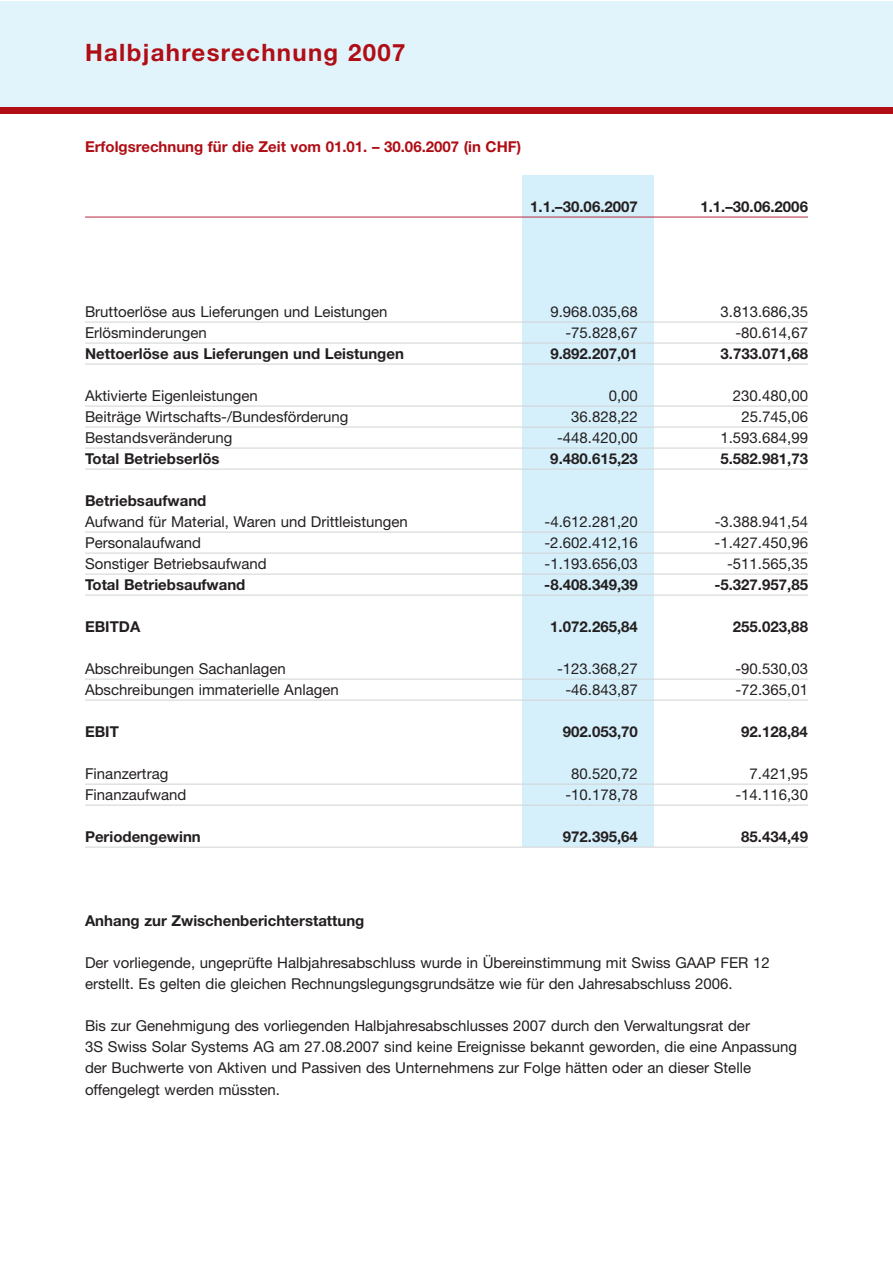
<style>
.page{position:relative;width:893px;height:1263px;background:#fff}
.page>*{position:absolute;margin:0;border:0;box-sizing:border-box;transform-origin:0 0}
.t1{font:700 24px "Helvetica Neue LT Std";letter-spacing:.055em;color:#b00d15}
.t2{font:15px/21px "Helvetica Neue LT Std";color:#231f20}
.t3{font:700 15px "Helvetica Neue LT Std";color:#231f20}
.t4{font:700 15px "Helvetica Neue LT Std";color:#b00d15}
</style>
<div class="page">
<div style="left:522px;top:175px;width:132px;height:671px;background:#d6f0fb"></div>
<hr style="left:85px;top:217px;width:723px;height:1px;background:#b62841">
<hr style="left:85px;top:322px;width:723px;height:1px;background:#d1d2d4">
<hr style="left:85px;top:343px;width:723px;height:1px;background:#d1d2d4">
<hr style="left:85px;top:364px;width:723px;height:1px;background:#d1d2d4">
<hr style="left:85px;top:406px;width:723px;height:1px;background:#d1d2d4">
<hr style="left:85px;top:427px;width:723px;height:1px;background:#d1d2d4">
<hr style="left:85px;top:448px;width:723px;height:1px;background:#d1d2d4">
<hr style="left:85px;top:469px;width:723px;height:1px;background:#d1d2d4">
<hr style="left:85px;top:532px;width:723px;height:1px;background:#d1d2d4">
<hr style="left:85px;top:553px;width:723px;height:1px;background:#d1d2d4">
<hr style="left:85px;top:574px;width:723px;height:1px;background:#d1d2d4">
<hr style="left:85px;top:595px;width:723px;height:1px;background:#d1d2d4">
<hr style="left:85px;top:679px;width:723px;height:1px;background:#d1d2d4">
<hr style="left:85px;top:700px;width:723px;height:1px;background:#d1d2d4">
<hr style="left:85px;top:784px;width:723px;height:1px;background:#d1d2d4">
<hr style="left:85px;top:805px;width:723px;height:1px;background:#d1d2d4">
<hr style="left:85px;top:847px;width:723px;height:1px;background:#d1d2d4">
<div style="left:0;top:1px;width:892px;height:107px;background:#e1f4fc"></div>
<div style="left:0;top:108px;width:892px;height:6px;background:#b00d15"></div>
<h1 class="t1" style="left:85px;top:44px;width:322px">Halbjahresrechnung 2007</h1>
<p class="t4" style="left:85px;top:142px;width:438px">Erfolgsrechnung für die Zeit vom 01.01. – 30.06.2007 (in CHF)</p>
<p class="t3" style="left:530px;top:202px;width:109px">1.1.–30.06.2007</p>
<p class="t3" style="left:700px;top:202px;width:109px">1.1.–30.06.2006</p>
<p class="t2" style="left:85px;top:303px;width:304px">Bruttoerlöse aus Lieferungen und Leistungen</p>
<p class="t2" style="left:550px;top:303px;width:89px">9.968.035,68</p>
<p class="t2" style="left:720px;top:303px;width:89px">3.813.686,35</p>
<p class="t2" style="left:85px;top:324px;width:123px">Erlösminderungen</p>
<p class="t2" style="left:565px;top:324px;width:74px">-75.828,67</p>
<p class="t2" style="left:735px;top:324px;width:74px">-80.614,67</p>
<p class="t3" style="left:85px;top:349px;width:320px">Nettoerlöse aus Lieferungen und Leistungen</p>
<p class="t3" style="left:550px;top:349px;width:89px">9.892.207,01</p>
<p class="t3" style="left:720px;top:349px;width:89px">3.733.071,68</p>
<p class="t2" style="left:85px;top:387px;width:174px">Aktivierte Eigenleistungen</p>
<p class="t2" style="left:609px;top:387px;width:31px">0,00</p>
<p class="t2" style="left:733px;top:387px;width:77px">230.480,00</p>
<p class="t2" style="left:85px;top:408px;width:265px">Beiträge Wirtschafts-/Bundesförderung</p>
<p class="t2" style="left:571px;top:408px;width:68px">36.828,22</p>
<p class="t2" style="left:741px;top:408px;width:68px">25.745,06</p>
<p class="t2" style="left:85px;top:429px;width:149px">Bestandsveränderung</p>
<p class="t2" style="left:557px;top:429px;width:82px">-448.420,00</p>
<p class="t2" style="left:720px;top:429px;width:89px">1.593.684,99</p>
<p class="t3" style="left:85px;top:454px;width:136px">Total Betriebserlös</p>
<p class="t3" style="left:550px;top:454px;width:89px">9.480.615,23</p>
<p class="t3" style="left:720px;top:454px;width:89px">5.582.981,73</p>
<p class="t3" style="left:85px;top:496px;width:123px">Betriebsaufwand</p>
<p class="t2" style="left:85px;top:513px;width:324px">Aufwand für Material, Waren und Drittleistungen</p>
<p class="t2" style="left:545px;top:513px;width:95px">-4.612.281,20</p>
<p class="t2" style="left:715px;top:513px;width:95px">-3.388.941,54</p>
<p class="t2" style="left:85px;top:534px;width:118px">Personalaufwand</p>
<p class="t2" style="left:544px;top:534px;width:95px">-2.602.412,16</p>
<p class="t2" style="left:715px;top:534px;width:95px">-1.427.450,96</p>
<p class="t2" style="left:85px;top:555px;width:183px">Sonstiger Betriebsaufwand</p>
<p class="t2" style="left:544px;top:555px;width:95px">-1.193.656,03</p>
<p class="t2" style="left:727px;top:555px;width:82px">-511.565,35</p>
<p class="t3" style="left:85px;top:580px;width:162px">Total Betriebsaufwand</p>
<p class="t3" style="left:544px;top:580px;width:95px">-8.408.349,39</p>
<p class="t3" style="left:714px;top:580px;width:95px">-5.327.957,85</p>
<p class="t3" style="left:85px;top:622px;width:57px">EBITDA</p>
<p class="t3" style="left:550px;top:622px;width:89px">1.072.265,84</p>
<p class="t3" style="left:733px;top:622px;width:77px">255.023,88</p>
<p class="t2" style="left:85px;top:660px;width:202px">Abschreibungen Sachanlagen</p>
<p class="t2" style="left:557px;top:660px;width:82px">-123.368,27</p>
<p class="t2" style="left:735px;top:660px;width:74px">-90.530,03</p>
<p class="t2" style="left:85px;top:681px;width:255px">Abschreibungen immaterielle Anlagen</p>
<p class="t2" style="left:565px;top:681px;width:74px">-46.843,87</p>
<p class="t2" style="left:735px;top:681px;width:74px">-72.365,01</p>
<p class="t3" style="left:85px;top:727px;width:35px">EBIT</p>
<p class="t3" style="left:563px;top:727px;width:77px">902.053,70</p>
<p class="t3" style="left:741px;top:727px;width:68px">92.128,84</p>
<p class="t2" style="left:85px;top:765px;width:85px">Finanzertrag</p>
<p class="t2" style="left:571px;top:765px;width:68px">80.520,72</p>
<p class="t2" style="left:750px;top:765px;width:60px">7.421,95</p>
<p class="t2" style="left:85px;top:786px;width:103px">Finanzaufwand</p>
<p class="t2" style="left:565px;top:786px;width:74px">-10.178,78</p>
<p class="t2" style="left:735px;top:786px;width:74px">-14.116,30</p>
<p class="t3" style="left:85px;top:832px;width:117px">Periodengewinn</p>
<p class="t3" style="left:563px;top:832px;width:77px">972.395,64</p>
<p class="t3" style="left:741px;top:832px;width:68px">85.434,49</p>
<p class="t3" style="left:85px;top:916px;width:281px">Anhang zur Zwischenberichterstattung</p>
<p class="t2" style="left:85px;top:954px;width:686px">Der vorliegende, ungeprüfte Halbjahresabschluss wurde in Übereinstimmung mit Swiss GAAP FER 12 erstellt. Es gelten die gleichen Rechnungslegungsgrundsätze wie für den Jahresabschluss 2006.</p>
<p class="t2" style="left:85px;top:1017px;width:713px">Bis zur Genehmigung des vorliegenden Halbjahresabschlusses 2007 durch den Verwaltungsrat der<br>3S Swiss Solar Systems AG am 27.08.2007 sind keine Ereignisse bekannt geworden, die eine Anpassung der Buchwerte von Aktiven und Passiven des Unternehmens zur Folge hätten oder an dieser Stelle offengelegt werden müssten.</p>
</div>
